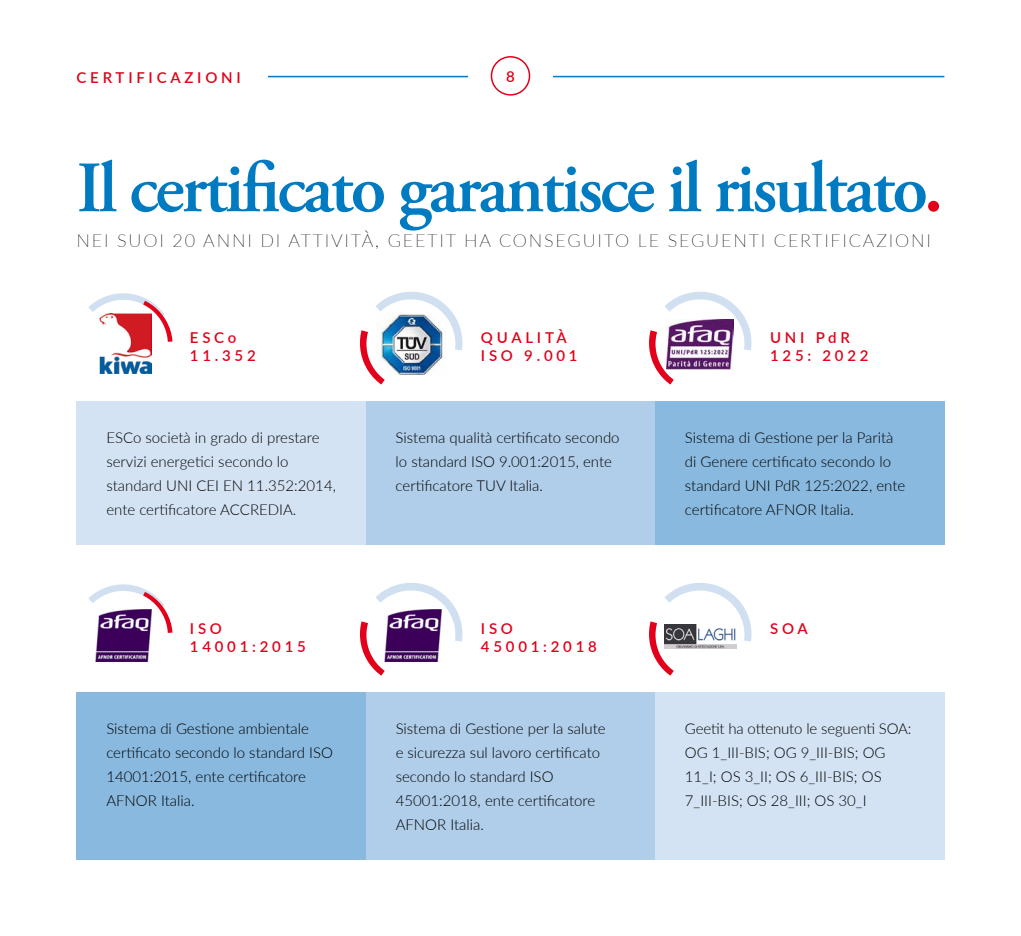
<style>
.page{position:relative;width:1021px;height:936px;background:#fff}
.page>*{position:absolute;margin:0;border:0;box-sizing:border-box;transform-origin:0 0}
.t1{font:600 72px "Adobe Garamond Pro";letter-spacing:-.04em;color:#007bc2}
.t2{font:100 18px "Lato";letter-spacing:.1em;color:#000}
.t3{font:300 15px/24px "Lato";color:#000}
.t4{font:600 15px/18px "Lato";letter-spacing:.25em;color:#e2001a}
.s1{font-family:"Lato";font-weight:700;color:#e2001a}
</style>
<div class="page">
<hr style="left:268px;top:76px;width:200px;height:1px;background:#007bc2">
<hr style="left:553px;top:76px;width:391px;height:1px;background:#007bc2">
<div style="left:77px;top:401px;width:289px;height:143px;background:#d4e3f3"></div>
<div style="left:366px;top:691px;width:289px;height:168px;background:#b0cee9"></div>
<div style="left:366px;top:401px;width:289px;height:143px;background:#b0cee9"></div>
<div style="left:655px;top:691px;width:289px;height:168px;background:#d4e3f3"></div>
<div style="left:655px;top:401px;width:289px;height:143px;background:#89b9df"></div>
<div style="left:77px;top:691px;width:289px;height:168px;background:#89b9df"></div>
<svg style="left:88px;top:293px;width:85px;height:49px"></svg>
<svg style="left:88px;top:584px;width:85px;height:49px"></svg>
<svg style="left:360px;top:291px;width:103px;height:94px"></svg>
<svg style="left:360px;top:583px;width:103px;height:93px"></svg>
<svg style="left:649px;top:291px;width:103px;height:94px"></svg>
<svg style="left:649px;top:583px;width:103px;height:93px"></svg>
<div style="left:79px;top:300px;width:89px;height:89px;background:#fff;border-radius:50%"></div>
<div style="left:79px;top:591px;width:89px;height:88px;background:#fff;border-radius:50%"></div>
<div style="left:366px;top:299px;width:89px;height:89px;background:#fff;border-radius:50%"></div>
<div style="left:366px;top:590px;width:89px;height:89px;background:#fff;border-radius:50%"></div>
<div style="left:655px;top:299px;width:89px;height:89px;background:#fff;border-radius:50%"></div>
<div style="left:655px;top:590px;width:89px;height:89px;background:#fff;border-radius:50%"></div>
<img style="left:377px;top:313px;width:68px;height:61px">
<img style="left:664px;top:625px;width:72px;height:23px">
<img style="left:99px;top:313px;width:53px;height:60px">
<img style="left:666px;top:319px;width:67px;height:50px">
<img style="left:95px;top:609px;width:57px;height:52px">
<img style="left:384px;top:609px;width:58px;height:52px">
<div style="left:490px;top:56px;width:40px;height:40px;border:2px solid #e2001a;border-radius:50%"></div>
<p class="t4" style="left:77px;top:67px;width:166px">CERTIFICAZIONI</p>
<p class="t4" style="left:506px;top:67px;width:10px">8</p>
<h1 class="t1" style="left:77px;top:147px;width:867px">Il certificato garantisce il risultato<span class="s1">.</span></h1>
<p class="t2" style="left:77px;top:228px;width:855px">NEI SUOI 20 ANNI DI ATTIVITÀ, GEETIT HA CONSEGUITO LE SEGUENTI CERTIFICAZIONI</p>
<p class="t4" style="left:190px;top:328px;width:67px">ESCo<br>11.352</p>
<p class="t3" style="left:106px;top:425px;width:231px">ESCo società in grado di prestare servizi energetici secondo lo standard UNI CEI EN 11.352:2014, ente certificatore ACCREDIA.</p>
<p class="t4" style="left:190px;top:619px;width:117px">ISO<br>14001:2015</p>
<p class="t3" style="left:106px;top:715px;width:228px">Sistema di Gestione ambientale certificato secondo lo standard ISO<br>14001:2015, ente certificatore<br>AFNOR Italia.</p>
<p class="t4" style="left:481px;top:328px;width:98px">QUALITÀ<br>ISO 9.001</p>
<p class="t3" style="left:395px;top:425px;width:225px">Sistema qualità certificato secondo lo standard ISO 9.001:2015, ente certificatore TUV Italia.</p>
<p class="t4" style="left:481px;top:619px;width:117px">ISO<br>45001:2018</p>
<p class="t3" style="left:396px;top:715px;width:211px">Sistema di Gestione per la salute e sicurezza sul lavoro certificato secondo lo standard ISO<br>45001:2018, ente certificatore<br>AFNOR Italia.</p>
<p class="t4" style="left:770px;top:328px;width:100px">UNI PdR<br>125: 2022</p>
<p class="t3" style="left:685px;top:425px;width:222px">Sistema di Gestione per la Parità di Genere certificato secondo lo standard UNI PdR 125:2022, ente certificatore AFNOR Italia.</p>
<p class="t4" style="left:770px;top:619px;width:39px">SOA</p>
<p class="t3" style="left:685px;top:715px;width:228px">Geetit ha ottenuto le seguenti SOA:<br>OG 1_III-BIS; OG 9_III-BIS; OG<br>11_I; OS 3_II; OS 6_III-BIS; OS<br>7_III-BIS; OS 28_III; OS 30_I</p>
</div>
